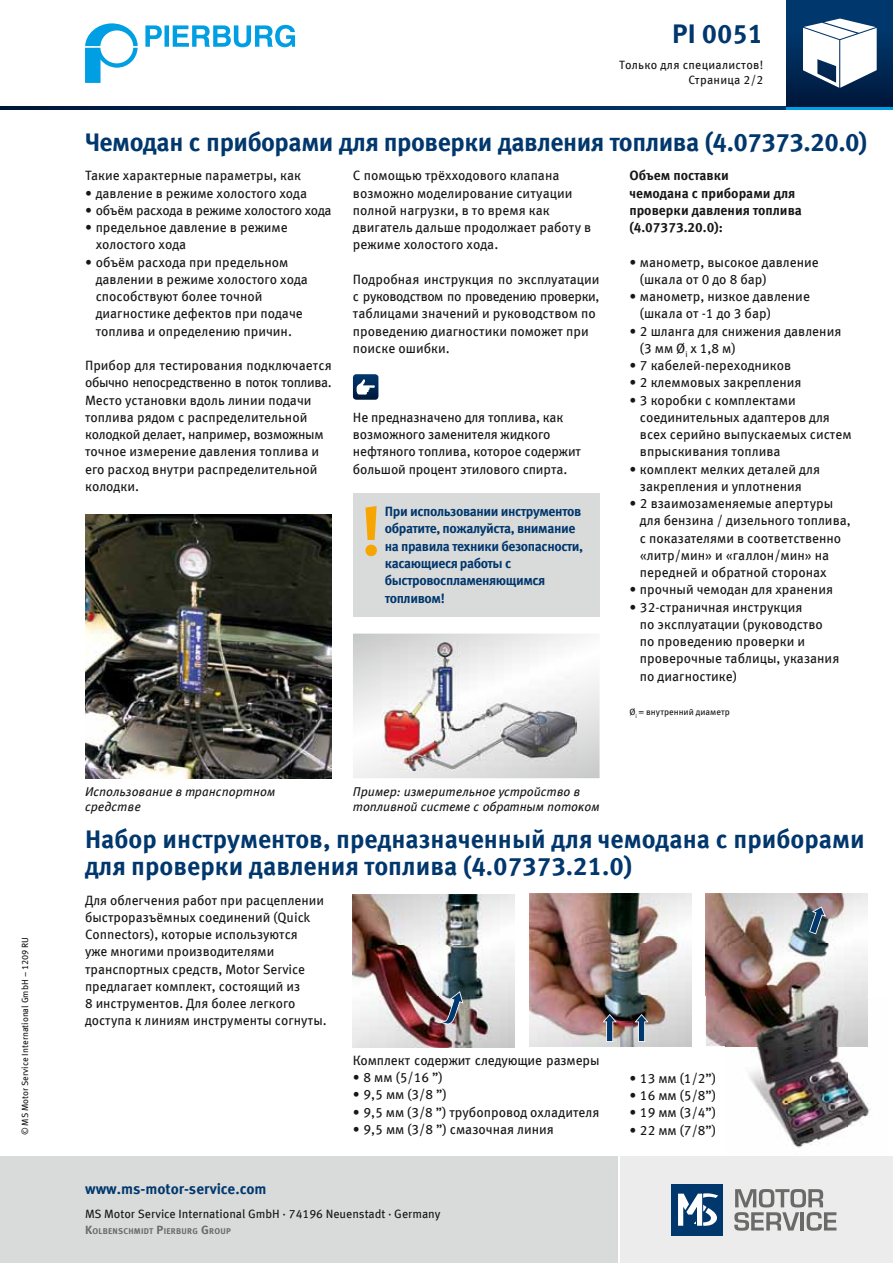
<style>
.page{position:relative;width:893px;height:1263px;background:#fff}
.page>*{position:absolute;margin:0;border:0;box-sizing:border-box;transform-origin:0 0}
.t1{font:700 69.3px "Meta OFC";color:#f7a500}
.t2{font:700 27px "Meta OFC";color:#00376d}
.t3{font:700 25.5px/27px "Meta OFC";color:#00376d}
.t4{font:700 25.5px "Meta OFC";letter-spacing:-.02em;color:#00376d}
.t5{font:700 15px "Meta OFC";color:#00376d}
.t6{font:13.5px/17.2px "Meta OFC";color:#181716}
.t7{font:700 13.5px/17.2px "Meta OFC";letter-spacing:-.03em;color:#00376d}
.t8{font:700 13.5px/17.2px "Meta OFC";color:#181716}
.t9{font:13.5px "Meta OFC";letter-spacing:-.02em;color:#181716}
.t10{font:italic 12.75px/14.2px "Meta OFC";color:#181716}
.t11{font:12px "Meta OFC";color:#181716}
.t12{font:12px/15px "Meta OFC";letter-spacing:.02em;color:#181716;text-align:right}
.t13{font:9px "Meta OFC";color:#181716}
.t14{font:700 8.4px "Meta OFC";letter-spacing:.03em;color:#6a6a69}
.s1{font-size:12px}
</style>
<div class="page">
<div style="left:621px;top:1157px;width:272px;height:106px;background:#ececec"></div>
<div style="left:0;top:1157px;width:617px;height:106px;background:#d9dada"></div>
<div style="left:672px;top:1184px;width:51px;height:51px;background:#00376d"></div>
<svg style="left:678px;top:1193px;width:40px;height:33px"></svg>
<svg style="left:734px;top:1189px;width:102px;height:42px"></svg>
<svg style="left:0;top:106px;width:787px;height:4px;background:#002754"></svg>
<svg style="left:787px;top:106px;width:106px;height:4px"></svg>
<div style="left:787px;top:0;width:106px;height:106px;background:linear-gradient(to bottom,#003e78,#001a3f)"></div>
<svg style="left:798px;top:12px;width:82px;height:83px"></svg>
<svg style="left:85px;top:23px;width:53px;height:60px"></svg>
<svg style="left:145px;top:25px;width:150px;height:22px"></svg>
<svg style="left:353px;top:634px;width:247px;height:144px"></svg>
<img style="left:353px;top:894px;width:161px;height:153px">
<svg style="left:441px;top:991px;width:22px;height:33px"></svg>
<img style="left:706px;top:893px;width:161px;height:153px">
<svg style="left:809px;top:906px;width:17px;height:28px"></svg>
<img style="left:529px;top:893px;width:162px;height:153px">
<svg style="left:603px;top:1014px;width:14px;height:28px"></svg>
<svg style="left:634px;top:1014px;width:15px;height:28px"></svg>
<img style="left:383px;top:642px;width:193px;height:129px">
<img style="left:85px;top:514px;width:247px;height:264px">
<img style="left:725px;top:1046px;width:122px;height:111px">
<img style="left:847px;top:997px;width:40px;height:160px">
<img style="left:725px;top:997px;width:142px;height:49px">
<div style="left:353px;top:493px;width:247px;height:124px;background:#d9dada"></div>
<svg style="left:353px;top:374px;width:25px;height:26px"></svg>
<p class="t13" style="left:19px;top:1135px;width:200px;rotate:-90deg">© MS Motor Service International GmbH – 1209 RU</p>
<h2 class="t2" style="left:672px;top:16px;width:93px">PI 0051</h2>
<p class="t12" style="left:619px;top:57px;width:146px">Тoлько для спeциaлиcтoв!<br>Страница 2/2</p>
<h3 class="t4" style="left:85px;top:126px;width:784px">Чемодан с приборами для проверки давления топлива (4.07373.20.0)</h3>
<p class="t6" style="left:85px;top:167px;width:218px">Такие характерные параметры, как</p>
<p class="t6" style="left:85px;top:184px;width:224px">• давление в режиме холостого хода</p>
<p class="t9" style="left:85px;top:202px;width:248px">• объём расхода в режиме холостого хода</p>
<p class="t6" style="left:96px;top:219px;width:194px;text-indent:-11px">• предельное давление в режиме холостого хода</p>
<p class="t6" style="left:96px;top:253px;width:214px;text-indent:-11px">• объём расхода при предельном давлении в режиме холостого хода способствуют более точной диагностике дефектов при подаче топлива и определению причин.</p>
<p class="t6" style="left:85px;top:357px;width:248px">Прибор для тестирования подключается обычно непосредственно в поток топлива.<br>Место установки вдоль линии подачи топлива рядом с распределительной колодкой делает, например, возможным точное измерение давления топлива и его расход внутри распределительной колодки.</p>
<p class="t6" style="left:353px;top:167px;width:240px">С помощью трёхходового клапана возможно моделирование ситуации полной нагрузки, в то время как двигатель дальше продолжает работу в режиме холостого хода.</p>
<p class="t6" style="left:353px;top:271px;width:248px">Подробная инструкция по эксплуатации с руководством по проведению проверки, таблицами значений и руководством по проведению диагностики поможет при поиске ошибки.</p>
<p class="t6" style="left:353px;top:409px;width:230px">Не предназначено для топлива, как возможного заменителя жидкого нефтяного топлива, которое содержит большой процент этилового спирта.</p>
<h1 class="t1" style="left:361px;top:487px;width:23px">!</h1>
<p class="t7" style="left:385px;top:503px;width:200px">При использовании инструментов обратите, пожалуйста, внимание на правила техники безопасности, касающиеся работы с быстровоспламеняющимся топливом!</p>
<p class="t10" style="left:85px;top:785px;width:192px">Использование в транспортном средстве</p>
<p class="t10" style="left:353px;top:785px;width:248px">Пример: измерительное устройство в топливной системе с обратным потоком</p>
<p class="t8" style="left:629px;top:167px;width:174px">Объем поставки<br>чемодана с приборами для проверки давления топлива (4.07373.20.0):</p>
<p class="t6" style="left:640px;top:253px;width:180px;text-indent:-11px">• манометр, высокое давление (шкала от 0 до 8 бар)</p>
<p class="t6" style="left:640px;top:288px;width:172px;text-indent:-11px">• манометр, низкое давление (шкала от -1 до 3 бар)</p>
<p class="t6" style="left:640px;top:322px;width:203px;text-indent:-11px">• 2 шланга для снижения давления (3 мм Ø<sub>i</sub> x 1,8 м)</p>
<p class="t6" style="left:629px;top:357px;width:163px">• 7 кабелей-переходников</p>
<p class="t6" style="left:629px;top:374px;width:174px">• 2 клеммовых закрепления</p>
<p class="t6" style="left:640px;top:391px;width:213px;text-indent:-11px">• 3 коробки с комплектами соединительных адаптеров для всех серийно выпускаемых систем впрыскивания топлива</p>
<p class="t6" style="left:629px;top:460px;width:192px;text-align:center">• комплект мелких деталей для закрепления и уплотнения</p>
<p class="t6" style="left:640px;top:495px;width:212px;text-indent:-11px">• 2 взаимозаменяемые апертуры для бензина / дизельного топлива, с показателями в соответственно «литр/мин» и «галлон/мин» на передней и обратной сторонах</p>
<p class="t6" style="left:629px;top:581px;width:205px">• прочный чемодан для хранения</p>
<p class="t6" style="left:640px;top:598px;width:201px;text-indent:-11px">• 32-страничная инструкция<br>по эксплуатации (руководство по проведению проверки и проверочные таблицы, указания по диагностике)</p>
<p class="t13" style="left:629px;top:706px;width:102px">Ø<sub>i</sub> = внутренний диаметр</p>
<h3 class="t3" style="left:85px;top:826px;width:781px">Набор инструментов, предназначенный для чемодана с приборами для проверки давления топлива (4.07373.21.0)</h3>
<p class="t6" style="left:85px;top:891px;width:243px">Для облегчения работ при расцеплении быстроразъёмных соединений (Quick Connectors), которые используются<br>уже многими производителями транспортных средств, Motor Service предлагает комплект, состоящий из<br>8 инструментов. Для более легкого доступа к линиям инструменты согнуты.</p>
<p class="t6" style="left:353px;top:1051px;width:248px">Комплект содержит следующие размеры</p>
<p class="t6" style="left:353px;top:1069px;width:91px">• 8 мм (5/16 ”)</p>
<p class="t6" style="left:353px;top:1086px;width:95px">• 9,5 мм (3/8 ”)</p>
<p class="t6" style="left:353px;top:1103px;width:248px">• 9,5 мм (3/8 ”) трубопровод охладителя</p>
<p class="t6" style="left:353px;top:1120px;width:202px">• 9,5 мм (3/8 ”) смазочная линия</p>
<p class="t5" style="left:85px;top:1179px;width:183px">www.ms-motor-service.com</p>
<p class="t11" style="left:85px;top:1206px;width:357px">MS Motor Service International GmbH · 74196 Neuenstadt · Germany</p>
<p class="t14" style="left:85px;top:1226px;width:147px"><span class="s1">K</span>OLBENSCHMIDT <span class="s1">P</span>IERBURG <span class="s1">G</span>ROUP</p>
<p class="t6" style="left:629px;top:1070px;width:88px">• 13 мм (1/2”)</p>
<p class="t6" style="left:629px;top:1087px;width:88px">• 16 мм (5/8”)</p>
<p class="t6" style="left:629px;top:1104px;width:88px">• 19 мм (3/4”)</p>
<p class="t6" style="left:629px;top:1121px;width:88px">• 22 мм (7/8”)</p>
</div>
